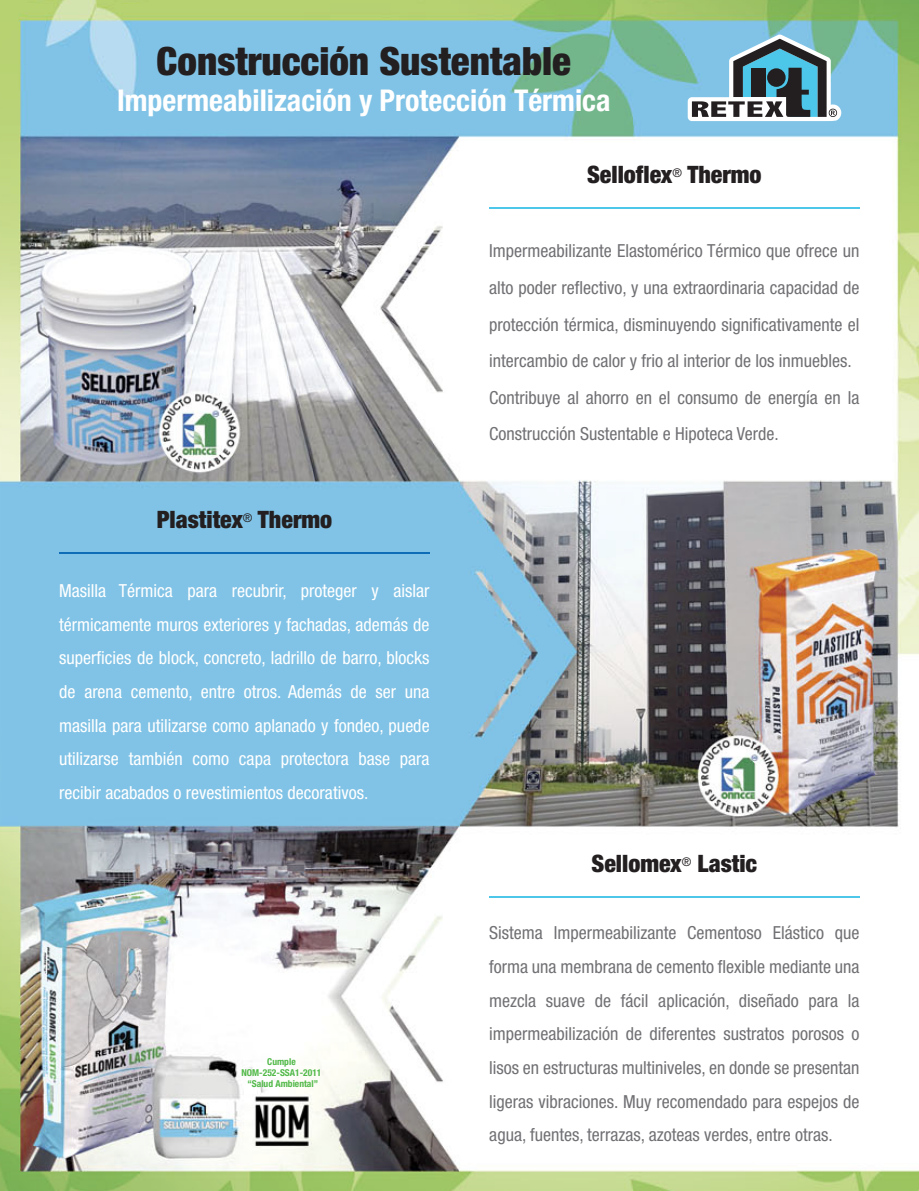
<style>
.page{position:relative;width:919px;height:1191px;background:#fff}
.page>*{position:absolute;margin:0;border:0;box-sizing:border-box;transform-origin:0 0}
.t1{font:900 condensed 39px "Helvetica Neue";color:#231f20}
.t2{font:700 condensed 30px "Helvetica Neue";color:#fff}
.t3{font:900 condensed 24px "Helvetica Neue";color:#231f20}
.t4{font:condensed 18px/33.6px "Helvetica Neue";color:#717074}
.t5{font:condensed 18px/33.6px "Helvetica Neue";color:#fff;text-align:justify}
.t6{font:700 condensed 9.45px/11.4px "Helvetica Neue";color:#51b948;text-align:center}
</style>
<div class="page">
<img style="left:0;top:0;width:918px;height:1191px">
<hr style="left:489px;top:207px;width:370px;height:1px;background:#4dc7e9">
<hr style="left:489px;top:896px;width:370px;height:2px;background:#4dc7e9">
<hr style="left:59px;top:552px;width:370px;height:2px;background:#0f6cb6">
<svg style="left:687px;top:34px;width:154px;height:87px"></svg>
<h1 class="t1" style="left:157px;top:37px;width:416px">Construcción Sustentable</h1>
<h2 class="t2" style="left:117px;top:82px;width:495px">Impermeabilización y Protección Térmica</h2>
<h3 class="t3" style="left:587px;top:159px;width:176px">Selloflex<sup>®</sup> Thermo</h3>
<h3 class="t3" style="left:157px;top:505px;width:177px">Plastitex<sup>®</sup> Thermo</h3>
<p class="t5" style="left:59px;top:574px;width:372px">Masilla Térmica para recubrir, proteger y aislar térmicamente muros exteriores y fachadas, además de superficies de block, concreto, ladrillo de barro, blocks de arena cemento, entre otros. Además de ser una masilla para utilizarse como aplanado y fondeo, puede utilizarse también como capa protectora base para recibir acabados o revestimientos decorativos.</p>
<p class="t6" style="left:241px;top:1055px;width:81px">Cumple<br>NOM-252-SSA1-2011 “Salud Ambiental”</p>
<p class="t4" style="left:489px;top:233px;width:372px;line-height:36.6px">Impermeabilizante Elastomérico Térmico que ofrece un alto poder reflectivo, y una extraordinaria capacidad de protección térmica, disminuyendo significativamente el intercambio de calor y frio al interior de los inmuebles.<br>Contribuye al ahorro en el consumo de energía en la Construcción Sustentable e Hipoteca Verde.</p>
<h3 class="t3" style="left:591px;top:849px;width:167px">Sellomex<sup>®</sup> Lastic</h3>
<p class="t4" style="left:489px;top:916px;width:372px;text-align:justify">Sistema Impermeabilizante Cementoso Elástico que forma una membrana de cemento flexible mediante una mezcla suave de fácil aplicación, diseñado para la impermeabilización de diferentes sustratos porosos o lisos en estructuras multiniveles, en donde se presentan ligeras vibraciones. Muy recomendado para espejos de agua, fuentes, terrazas, azoteas verdes, entre otras.</p>
</div>
